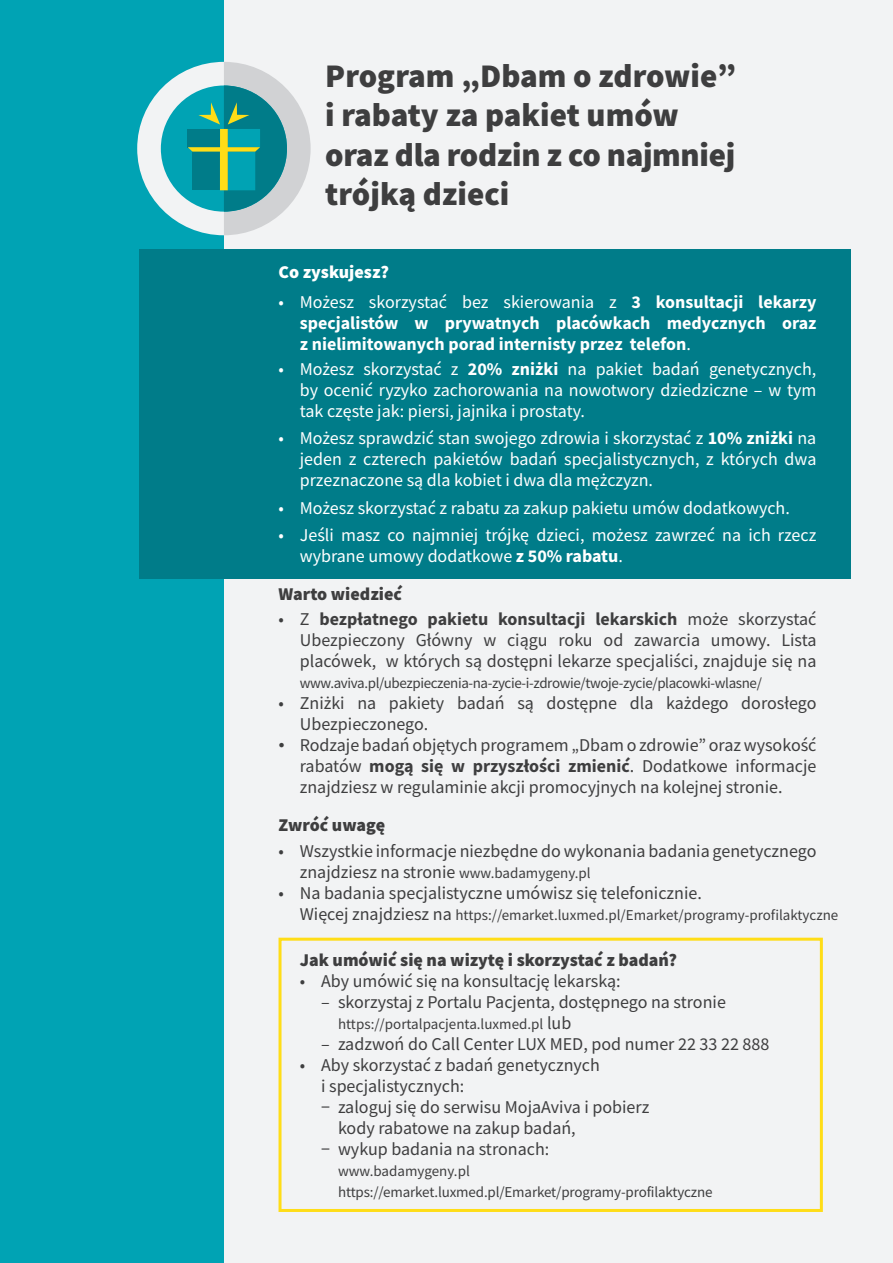
<style>
.page{position:relative;width:893px;height:1263px;background:#f2f3f4}
.page>*{position:absolute;margin:0;border:0;box-sizing:border-box;transform-origin:0 0}
.t1{font:900 33px/39.6px "Source Sans Pro";letter-spacing:-.01em;color:#3e3e3f}
.t2{font:18px/21px "Source Sans Pro";color:#3e3e3f;text-align:justify}
.t3{font:18px/21px "Source Sans Pro";color:#fff;text-align:justify}
.t4{font:700 18px/21px "Source Sans Pro";color:#fff;text-align:justify}
.t5{font:900 18px "Source Sans Pro";color:#3e3e3f}
.t6{font:900 18px "Source Sans Pro";color:#fff}
.t7{font:15px/21px "Source Sans Pro";letter-spacing:-.01em;color:#3e3e3f}
.s1{font-weight:400}
.s2{font-weight:700}
.s3{font-family:"Times New Roman"}
.s4{font-size:15px}
.s5{font-size:18px}
</style>
<div class="page">
<div style="left:0;top:0;width:223px;height:1263px;background:#00a3b4"></div>
<div style="left:139px;top:249px;width:711px;height:329px;background:#007c89"></div>
<div style="left:279px;top:938px;width:544px;height:274px;border:3px solid #ffdd17"></div>
<div style="left:137px;top:62px;width:174px;height:173px;background:#f2f3f4;border-radius:50%"></div>
<div style="left:161px;top:85px;width:126px;height:127px;background:#00a3b4;border-radius:50%"></div>
<svg style="left:188px;top:62px;width:123px;height:173px"></svg>
<h1 class="t1" style="left:325px;top:55px;width:412px">Program „Dbam o zdrowie” i rabaty za pakiet umów oraz dla rodzin z co najmniej trójką dzieci</h1>
<p class="t6" style="left:279px;top:260px;width:112px">Co zyskujesz?</p>
<p class="t4" style="left:300px;top:291px;width:518px;text-indent:-21px"><span class="s1">• Możesz skorzystać bez skierowania z</span> 3 konsultacji lekarzy specjalistów w prywatnych placówkach medycznych oraz z nielimitowanych porad internisty przez telefon<span class="s1">.</span></p>
<p class="t3" style="left:300px;top:358px;width:518px;text-indent:-21px">• Możesz skorzystać z <span class="s2">20% zniżki</span> na pakiet badań genetycznych, by ocenić ryzyko zachorowania na nowotwory dziedziczne – w tym tak częste jak: piersi, jajnika i prostaty.</p>
<p class="t3" style="left:300px;top:428px;width:518px;text-indent:-21px">• Możesz sprawdzić stan swojego zdrowia i skorzystać z <span class="s2">10% zniżki</span> na jeden z czterech pakietów badań specjalistycznych, z których dwa przeznaczone są dla kobiet i dwa dla mężczyzn.</p>
<p class="t3" style="left:279px;top:497px;width:513px">• Możesz skorzystać z rabatu za zakup pakietu umów dodatkowych.</p>
<p class="t3" style="left:300px;top:524px;width:518px;text-indent:-21px">• Jeśli masz co najmniej trójkę dzieci, możesz zawrzeć na ich rzecz wybrane umowy dodatkowe <span class="s2">z 50% rabatu</span>.</p>
<p class="t5" style="left:279px;top:582px;width:125px">Warto wiedzieć</p>
<p class="t2" style="left:300px;top:609px;width:518px;text-indent:-21px">• Z <span class="s2">bezpłatnego pakietu konsultacji lekarskich</span> może skorzystać Ubezpieczony Główny w ciągu roku od zawarcia umowy. Lista placówek, w których są dostępni lekarze specjaliści, znajduje się na</p>
<p class="t7" style="left:300px;top:673px;width:464px">www.aviva.pl/ubezpieczenia-na-zycie-i-zdrowie/twoje-zycie/placowki-wlasne/</p>
<p class="t2" style="left:300px;top:693px;width:518px;text-indent:-21px">• Zniżki na pakiety badań są dostępne dla każdego dorosłego<br>Ubezpieczonego.</p>
<p class="t2" style="left:300px;top:735px;width:518px;text-indent:-21px"><span class="s3">•</span> Rodzaje badań objętych programem „Dbam o zdrowie” oraz wysokość rabatów <span class="s2">mogą się w przyszłości zmienić</span>. Dodatkowe informacje znajdziesz w regulaminie akcji promocyjnych na kolejnej stronie.</p>
<p class="t5" style="left:279px;top:813px;width:108px">Zwróć uwagę</p>
<p class="t2" style="left:300px;top:840px;width:518px;text-indent:-21px">• Wszystkie informacje niezbędne do wykonania badania genetycznego znajdziesz na stronie <span class="s4">www.badamygeny.pl</span></p>
<p class="t2" style="left:279px;top:882px;width:425px">• Na badania specjalistyczne umówisz się telefonicznie.</p>
<p class="t7" style="left:300px;top:904px;width:540px"><span class="s5">Więcej znajdziesz na</span> https://emarket.luxmed.pl/Emarket/programy-profilaktyczne</p>
<p class="t5" style="left:300px;top:948px;width:379px">Jak umówić się na wizytę i skorzystać z badań?</p>
<p class="t2" style="left:300px;top:970px;width:322px">• Aby umówić się na konsultację lekarską:</p>
<p class="t2" style="left:321px;top:991px;width:406px">– skorzystaj z Portalu Pacjenta, dostępnego na stronie</p>
<p class="t7" style="left:338px;top:1013px;width:235px">https://portalpacjenta.luxmed.pl <span class="s5">lub</span></p>
<p class="t2" style="left:321px;top:1033px;width:450px">– zadzwoń do Call Center LUX MED, pod numer 22 33 22 888</p>
<p class="t2" style="left:300px;top:1054px;width:302px">• Aby skorzystać z badań genetycznych</p>
<p class="t2" style="left:321px;top:1075px;width:145px">i specjalistycznych:</p>
<p class="t2" style="left:321px;top:1096px;width:330px">− zaloguj się do serwisu MojaAviva i pobierz</p>
<p class="t2" style="left:338px;top:1117px;width:239px">kody rabatowe na zakup badań,</p>
<p class="t2" style="left:321px;top:1138px;width:230px">− wykup badania na stronach:</p>
<p class="t7" style="left:338px;top:1160px;width:376px">www.badamygeny.pl https://emarket.luxmed.pl/Emarket/programy-profilaktyczne</p>
</div>
